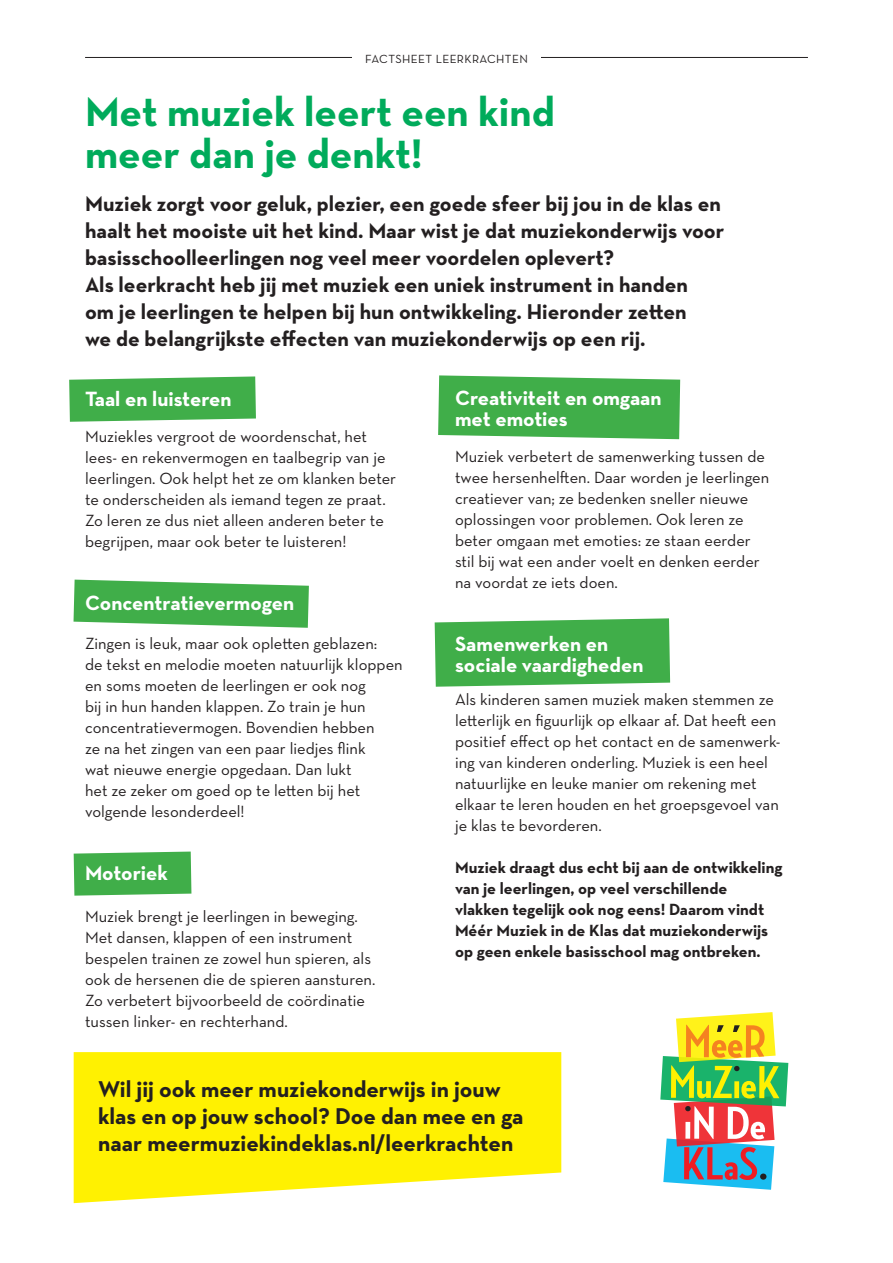
<style>
.page{position:relative;width:893px;height:1263px;background:#fff}
.page>*{position:absolute;margin:0;border:0;box-sizing:border-box;transform-origin:0 0}
.t1{font:700 42px/42px "Neutraface Text";color:#00ab5b}
.t2{font:700 23.25px/27.2px "Neutraface Text";color:#231f20}
.t3{font:700 21.75px/27px "Neutraface Text";color:#231f20}
.t4{font:700 21px/21px "Neutraface Text";color:#fff}
.t5{font:16.5px/21px "Neutraface Text";color:#231f20}
.t6{font:700 16.5px/21px "Neutraface Text";color:#231f20}
.t7{font:12px "Neutraface Text";letter-spacing:.03em;color:#231f20}
</style>
<div class="page">
<svg style="left:69px;top:376px;width:187px;height:46px;background:#51b559"></svg>
<svg style="left:438px;top:375px;width:242px;height:64px;background:#4db356"></svg>
<svg style="left:435px;top:618px;width:235px;height:69px;background:#4db355"></svg>
<svg style="left:74px;top:580px;width:235px;height:48px;background:#58b860"></svg>
<svg style="left:74px;top:851px;width:117px;height:45px;background:#4cb355"></svg>
<svg style="left:74px;top:1052px;width:487px;height:151px;background:#fff21a"></svg>
<svg style="left:660px;top:1012px;width:128px;height:178px"></svg>
<hr style="left:85px;top:57px;width:723px;height:1px;background:#231f20">
<div style="left:352px;top:47px;width:189px;height:22px;background:#fff"></div>
<p class="t7" style="left:365px;top:51px;width:164px">FACTSHEET LEERKRACHTEN</p>
<p class="t1" style="left:85px;top:90px;width:471px">Met muziek leert een kind meer dan je denkt!</p>
<p class="t3" style="left:85px;top:190px;width:641px">Muziek zorgt voor geluk, plezier, een goede sfeer bij jou in de klas en haalt het mooiste uit het kind. Maar wist je dat muziekonderwijs voor basisschoolleerlingen nog veel meer voordelen oplevert?<br>Als leerkracht heb jij met muziek een uniek instrument in handen<br>om je leerlingen te helpen bij hun ontwikkeling. Hieronder zetten<br>we de belangrijkste effecten van muziekonderwijs op een rij.</p>
<p class="t4" style="left:85px;top:388px;width:148px">Taal en luisteren</p>
<p class="t5" style="left:85px;top:426px;width:313px">Muziekles vergroot de woordenschat, het lees- en rekenvermogen en taalbegrip van je leerlingen. Ook helpt het ze om klanken beter te onderscheiden als iemand tegen ze praat.<br>Zo leren ze dus niet alleen anderen beter te begrijpen, maar ook beter te luisteren!</p>
<p class="t4" style="left:85px;top:592px;width:211px">Concentratievermogen</p>
<p class="t5" style="left:85px;top:633px;width:319px">Zingen is leuk, maar ook opletten geblazen:<br>de tekst en melodie moeten natuurlijk kloppen en soms moeten de leerlingen er ook nog<br>bij in hun handen klappen. Zo train je hun concentratievermogen. Bovendien hebben<br>ze na het zingen van een paar liedjes flink<br>wat nieuwe energie opgedaan. Dan lukt<br>het ze zeker om goed op te letten bij het volgende lesonderdeel!</p>
<p class="t4" style="left:85px;top:862px;width:84px">Motoriek</p>
<p class="t5" style="left:85px;top:906px;width:274px">Muziek brengt je leerlingen in beweging.<br>Met dansen, klappen of een instrument</p>
<p class="t5" style="left:85px;top:948px;width:292px">bespelen trainen ze zowel hun spieren, als ook de hersenen die de spieren aansturen.<br>Zo verbetert bijvoorbeeld de coördinatie tussen linker- en rechterhand.</p>
<p class="t4" style="left:455px;top:387px;width:208px">Creativiteit en omgaan met emoties</p>
<p class="t5" style="left:455px;top:446px;width:316px">Muziek verbetert de samenwerking tussen de twee hersenhelften. Daar worden je leerlingen creatiever van; ze bedenken sneller nieuwe oplossingen voor problemen. Ook leren ze beter omgaan met emoties: ze staan eerder stil bij wat een ander voelt en denken eerder na voordat ze iets doen.</p>
<p class="t4" style="left:455px;top:633px;width:190px">Samenwerken en sociale vaardigheden</p>
<p class="t5" style="left:455px;top:689px;width:327px">Als kinderen samen muziek maken stemmen ze letterlijk en figuurlijk op elkaar af. Dat heeft een positief effect op het contact en de samenwerk&shy;ing van kinderen onderling. Muziek is een heel natuurlijke en leuke manier om rekening met elkaar te leren houden en het groepsgevoel van je klas te bevorderen.</p>
<p class="t6" style="left:455px;top:857px;width:329px">Muziek draagt dus echt bij aan de ontwikkeling van je leerlingen, op veel verschillende vlakken tegelijk ook nog eens! Daarom vindt Méér Muziek in de Klas dat muziekonderwijs op geen enkele basisschool mag ontbreken.</p>
<p class="t2" style="left:98px;top:1075px;width:427px">Wil jij ook meer muziekonderwijs in jouw klas en op jouw school? Doe dan mee en ga naar meermuziekindeklas.nl/leerkrachten</p>
</div>
